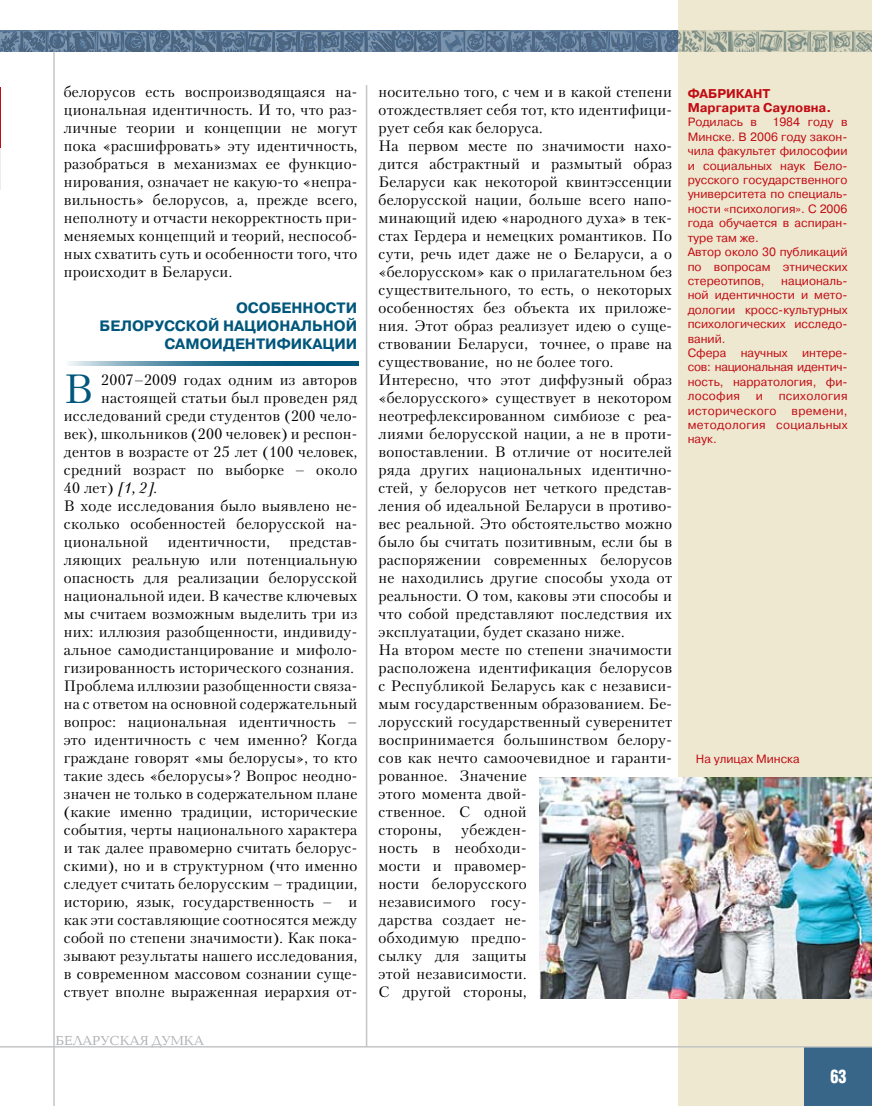
<style>
.page{position:relative;width:872px;height:1106px;background:#fff}
.page>*{position:absolute;margin:0;border:0;box-sizing:border-box;transform-origin:0 0}
.t1{font:40.65px "Petersburg C";color:#00567b}
.t2{font:700 18px "AG Letterica Cond L";color:#fff;scale:.9 1}
.t3{font:15px/18px "Petersburg C";letter-spacing:.015em;color:#000;text-align:justify}
.t4{font:700 15px/18px "Pragmatica C";color:#00567b;text-align:right}
.t5{font:13.5px "Baltica C";color:#aeafb2}
.t6{font:700 12.75px/14.4px "Pragmatica C";color:#c10c13}
.t7{font:12px/14.4px "Pragmatica C";color:#c10c13}
.t8{font:12px "Pragmatica C";letter-spacing:.025em;color:#c10c13}
.s1{font-style:italic}
</style>
<div class="page">
<div style="left:678px;top:0;width:194px;height:1106px;background:#efe8d1"></div>
<hr style="left:53px;top:52px;width:2px;height:1054px;background:#c3c5c7">
<hr style="left:366px;top:85px;width:1px;height:961px;background:#c3c5c7">
<div style="left:804px;top:1047px;width:68px;height:59px;background:#386688"></div>
<svg style="left:0;top:31px;width:872px;height:21px;background:#6e8497"></svg>
<hr style="left:0;top:1046px;width:872px;height:1px;background:#c3c5c7">
<hr style="left:0;top:87px;width:1px;height:62px;background:#c10c13">
<hr style="left:0;top:148px;width:1px;height:41px;background:#e9ecf1">
<img style="left:539px;top:777px;width:333px;height:222px">
<svg style="left:69px;top:361px;width:289px;height:4px"></svg>
<p class="t3" style="left:64px;top:82px;width:295px">белорусов есть воспроизводящаяся на&shy;циональная идентичность. И то, что раз&shy;личные теории и концепции не могут пока «расшифровать» эту идентичность, разобраться в механизмах ее функцио&shy;нирования, означает не какую-то «непра&shy;вильность» белорусов, а, прежде всего, неполноту и отчасти некорректность при&shy;меняемых концепций и теорий, неспособ&shy;ных схватить суть и особенности того, что происходит в Беларуси.</p>
<p class="t4" style="left:100px;top:299px;width:259px">Особенности<br>белорусской национальной само идентификации</p>
<h1 class="t1" style="left:64px;top:364px;width:31px">В</h1>
<p class="t3" style="left:101px;top:370px;width:257px">2007–2009 годах одним из авторов</p>
<p class="t3" style="left:101px;top:388px;width:257px">настоящей статьи был проведен ряд</p>
<p class="t3" style="left:64px;top:406px;width:295px">исследований среди студентов (200 чело-</p>
<p class="t3" style="left:64px;top:424px;width:295px">век), школьников (200 человек) и респон-</p>
<p class="t3" style="left:64px;top:442px;width:295px">дентов в возрасте от 25 лет (100 человек,</p>
<p class="t3" style="left:64px;top:460px;width:295px">средний возраст по выборке – около</p>
<p class="t3" style="left:64px;top:478px;width:95px">40 лет) <span class="s1">[1, 2].</span></p>
<p class="t3" style="left:64px;top:496px;width:295px">В ходе исследования было выявлено не-</p>
<p class="t3" style="left:64px;top:514px;width:295px">сколько особенностей белорусской на-</p>
<p class="t3" style="left:64px;top:532px;width:86px">циональной</p>
<p class="t3" style="left:168px;top:532px;width:104px">идентичности,</p>
<p class="t3" style="left:64px;top:532px;width:295px;text-align:left;text-indent:225px">представ&shy;ляющих реальную или потенциальную опасность для реализации белорусской национальной идеи. В качестве ключевых мы считаем возможным выделить три из них: иллюзия разобщенности, индивиду&shy;альное самодистанцирование и мифоло&shy;гизированность исторического сознания.<br>Проблема иллюзии разобщенности связа&shy;на с ответом на основной содержательный вопрос: национальная идентичность – это идентичность с чем именно? Когда граждане говорят «мы белорусы», то кто такие здесь «белорусы»? Вопрос неодно&shy;значен не только в содержательном плане (какие именно традиции, исторические события, черты национального характера и так далее правомерно считать белорус&shy;скими), но и в структурном (что именно следует считать белорусским – традиции, историю, язык, государственность – и как эти составляющие соотносятся между собой по степени значимости). Как пока&shy;зывают результаты нашего исследования, в современном массовом сознании суще&shy;ствует вполне выраженная иерархия от-</p>
<p class="t5" style="left:56px;top:1033px;width:150px">БЕЛАРУСКАЯ ДУМКА</p>
<p class="t3" style="left:378px;top:82px;width:295px;text-align:left">носительно того, с чем и в какой степени отождествляет себя тот, кто идентифици&shy;рует себя как белоруса.<br>На первом месте по значимости нахо&shy;дится абстрактный и размытый образ Беларуси как некоторой квинтэссенции белорусской нации, больше всего напо&shy;минающий идею «народного духа» в тек&shy;стах Гердера и немецких романтиков. По сути, речь идет даже не о Беларуси, а о «белорусском» как о прилагательном без существительного, то есть, о некоторых особенностях без объекта их приложе&shy;ния. Этот образ реализует идею о суще&shy;ствовании Беларуси, точнее, о праве на существование, но не более того.<br>Интересно, что этот диффузный образ «белорусского» существует в некотором неотрефлексированном симбиозе с реа&shy;лиями белорусской нации, а не в проти&shy;вопоставлении. В отличие от носителей ряда других национальных идентично&shy;стей, у белорусов нет четкого представ&shy;ления об идеальной Беларуси в противо&shy;вес реальной. Это обстоятельство можно было бы считать позитивным, если бы в распоряжении современных белорусов не находились другие способы ухода от реальности. О том, каковы эти способы и что собой представляют последствия их эксплуатации, будет сказано ниже.<br>На втором месте по степени значимости расположена идентификация белорусов с Республикой Беларусь как с независи&shy;мым государственным образованием. Бе&shy;лорусский государственный суверенитет воспринимается большинством белору&shy;сов как нечто самоочевидное и гаранти&shy;рованное. Значение<br>этого момента двой-<br>ственное. С одной<br>стороны,</p>
<p class="t3" style="left:378px;top:820px;width:149px;text-indent:83px">убежден&shy;ность в необходи&shy;мости и правомер&shy;ности белорусского независимого госу&shy;дарства создает не&shy;обходимую предпо&shy;сылку для защиты этой независимости.<br>С другой стороны,</p>
<p class="t6" style="left:687px;top:86px;width:145px">ФАБРИКАНТ<br>Маргарита Сауловна.</p>
<p class="t7" style="left:687px;top:115px;width:71px">Родилась в</p>
<p class="t7" style="left:687px;top:115px;width:161px;text-indent:85px">1984 году в<br>Минске. В 2006 году закон&shy;чила факультет философии и социальных наук Бело&shy;русского государственного университета по специаль&shy;ности «психология». С 2006 года обучается в аспиран&shy;туре там же.<br>Автор около 30 публикаций по вопросам этнических стереотипов,</p>
<p class="t7" style="left:687px;top:274px;width:161px;text-indent:94px">националь&shy;ной идентичности и мето&shy;дологии кросс-культурных психологических исследо&shy;ваний.<br>Сфера научных интере&shy;сов: национальная идентич&shy;ность, нарратология, фи&shy;лософия</p>
<p class="t7" style="left:756px;top:389px;width:9px">и</p>
<p class="t8" style="left:778px;top:389px;width:70px">психология</p>
<p class="t8" style="left:687px;top:404px;width:90px">исторического</p>
<p class="t7" style="left:687px;top:403px;width:161px;text-align:justify;text-indent:104px">времени, методология социальных наук.</p>
<p class="t7" style="left:696px;top:752px;width:105px">На улицах Минска</p>
<p class="t2" style="left:830px;top:1065px;width:20px">63</p>
</div>
